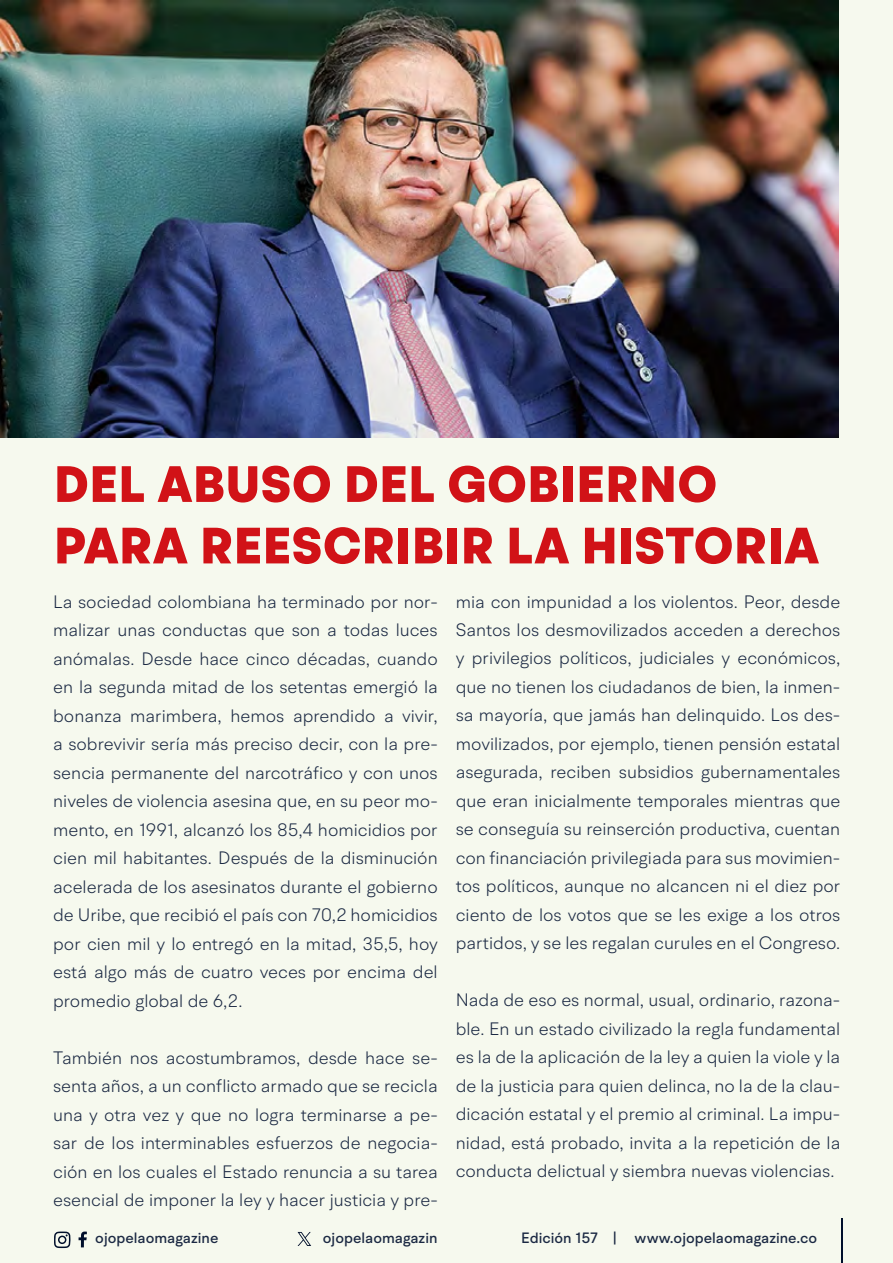
<style>
.page{position:relative;width:893px;height:1263px;background:#f6f9ee}
.page>*{position:absolute;margin:0;border:0;box-sizing:border-box;transform-origin:0 0}
.t1{font:900 51px/61.5px "BR Hendrix";letter-spacing:.01em;color:#d11217}
.t2{font:300 18px/28.5px "BR Hendrix";color:#1b2943;text-align:justify}
.t3{font:500 15px "BR Hendrix";color:#1b2943}
</style>
<div class="page">
<svg style="left:79px;top:1231px;width:8px;height:16px"></svg>
<svg style="left:54px;top:1231px;width:17px;height:17px"></svg>
<hr style="left:841px;top:1219px;width:1px;height:44px;background:#000f2b">
<svg style="left:298px;top:1232px;width:13px;height:14px"></svg>
<img style="left:0;top:0;width:839px;height:437px">
<h1 class="t1" style="left:54px;top:455px;width:767px">DEL ABUSO DEL GOBIERNO<br>PARA REESCRIBIR LA HISTORIA</h1>
<p class="t2" style="left:53px;top:587px;width:386px">La sociedad colombiana ha terminado por nor&shy;malizar unas conductas que son a todas luces anómalas. Desde hace cinco décadas, cuando en la segunda mitad de los setentas emergió la bonanza marimbera, hemos aprendido a vivir, a sobrevivir sería más preciso decir, con la pre&shy;sencia permanente del narcotráfico y con unos niveles de violencia asesina que, en su peor mo&shy;mento, en 1991, alcanzó los 85,4 homicidios por cien mil habitantes. Después de la disminución acelerada de los asesinatos durante el gobierno de Uribe, que recibió el país con 70,2 homicidios por cien mil y lo entregó en la mitad, 35,5, hoy está algo más de cuatro veces por encima del promedio global de 6,2.</p>
<p class="t2" style="left:53px;top:1043px;width:386px">También nos acostumbramos, desde hace se&shy;senta años, a un conflicto armado que se recicla una y otra vez y que no logra terminarse a pe&shy;sar de los interminables esfuerzos de negocia&shy;ción en los cuales el Estado renuncia a su tarea esencial de imponer la ley y hacer justicia y pre-</p>
<p class="t2" style="left:456px;top:587px;width:386px">mia con impunidad a los violentos. Peor, desde Santos los desmovilizados acceden a derechos y privilegios políticos, judiciales y económicos, que no tienen los ciudadanos de bien, la inmen&shy;sa mayoría, que jamás han delinquido. Los des&shy;movilizados, por ejemplo, tienen pensión estatal asegurada, reciben subsidios gubernamentales que eran inicialmente temporales mientras que se conseguía su reinserción productiva, cuentan con financiación privilegiada para sus movimien&shy;tos políticos, aunque no alcancen ni el diez por ciento de los votos que se les exige a los otros partidos, y se les regalan curules en el Congreso.</p>
<p class="t2" style="left:456px;top:986px;width:386px">Nada de eso es normal, usual, ordinario, razona&shy;ble. En un estado civilizado la regla fundamental es la de la aplicación de la ley a quien la viole y la de la justicia para quien delinca, no la de la clau&shy;dicación estatal y el premio al criminal. La impu&shy;nidad, está probado, invita a la repetición de la conducta delictual y siembra nuevas violencias.</p>
<p class="t3" style="left:95px;top:1229px;width:125px">ojopelaomagazine</p>
<p class="t3" style="left:323px;top:1229px;width:116px">ojopelaomagazin</p>
<p class="t3" style="left:521px;top:1229px;width:297px">Edición 157 | www.ojopelaomagazine.co</p>
</div>
